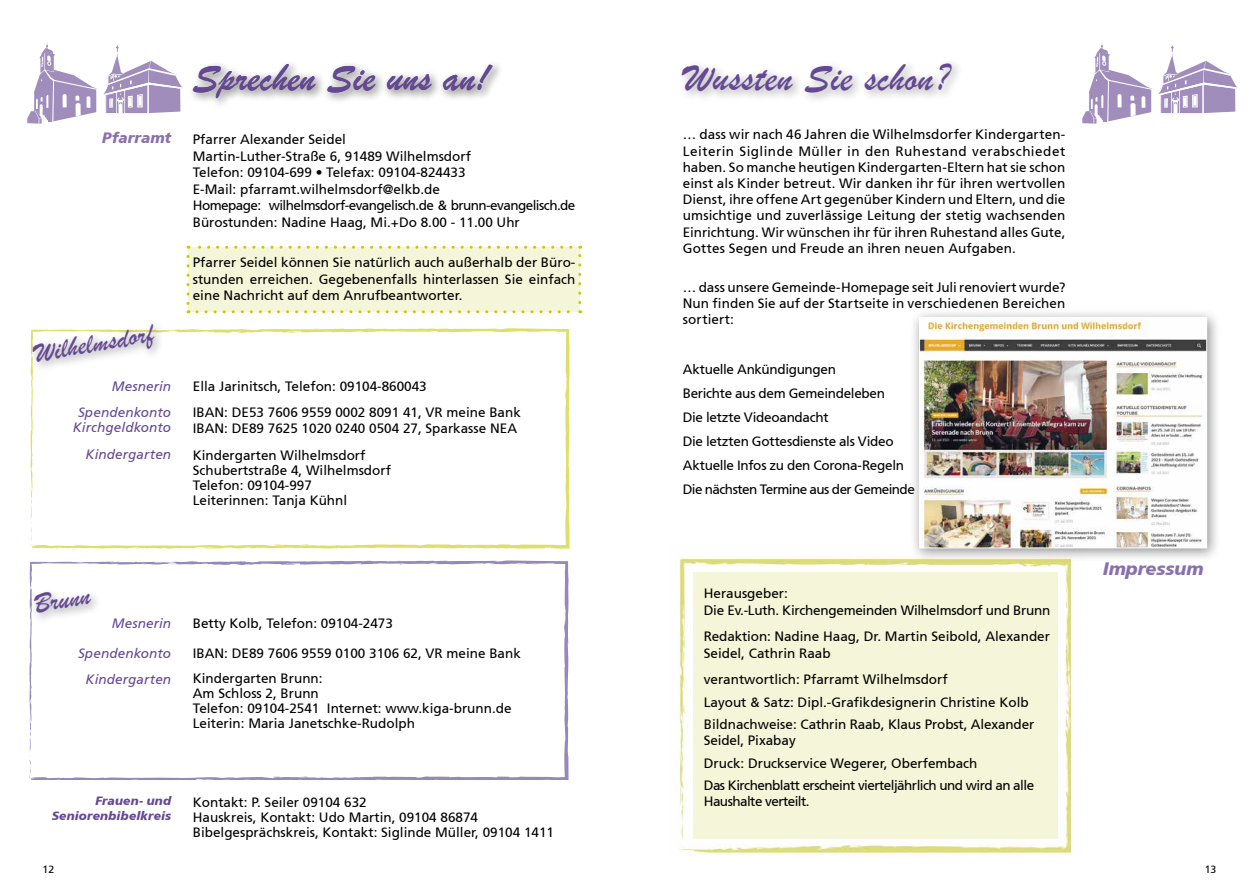
<style>
.page{position:relative;width:1259px;height:893px;background:#fff}
.page>*{position:absolute;margin:0;border:0;box-sizing:border-box;transform-origin:0 0}
.t1{font:40.5px "Brush Script";letter-spacing:.01em;color:#644894}
.t2{font:28.5px "Brush Script";color:#644894}
.t3{font:italic 900 18px "Frutiger";color:#8971ac}
.t4{font:italic 900 15px "Frutiger";letter-spacing:.005em;color:#8971ac}
.t5{font:13.5px/16.2px "Frutiger";color:#000}
.t6{font:13.5px/24px "Frutiger";letter-spacing:-.025em;color:#000}
.t7{font:13.5px/22.2px "Frutiger";letter-spacing:-.04em;color:#000}
.t8{font:italic 13.5px/15px "Frutiger";letter-spacing:.01em;color:#644894;text-align:center}
.t9{font:13.5px/16.5px "Frutiger";letter-spacing:-.02em;color:#000}
.t10{font:italic 900 12px/15px "Frutiger";letter-spacing:.015em;color:#644894;text-align:right}
.t11{font:10.5px "Frutiger";color:#000}
</style>
<div class="page">
<div style="left:188px;top:247px;width:392px;height:65px;background:#f5f5d9"></div>
<svg style="left:186px;top:256px;width:3px;height:57px"></svg>
<svg style="left:197px;top:310px;width:384px;height:3px"></svg>
<svg style="left:578px;top:246px;width:3px;height:57px"></svg>
<svg style="left:188px;top:246px;width:383px;height:3px"></svg>
<svg style="left:30px;top:561px;width:538px;height:218px"></svg>
<svg style="left:261px;top:561px;width:4px;height:4px"></svg>
<svg style="left:163px;top:562px;width:12px;height:3px"></svg>
<svg style="left:370px;top:561px;width:8px;height:4px"></svg>
<svg style="left:30px;top:652px;width:3px;height:12px"></svg>
<svg style="left:396px;top:561px;width:13px;height:4px"></svg>
<svg style="left:31px;top:328px;width:538px;height:220px"></svg>
<svg style="left:262px;top:329px;width:4px;height:4px"></svg>
<svg style="left:166px;top:330px;width:10px;height:3px"></svg>
<svg style="left:371px;top:329px;width:8px;height:4px"></svg>
<svg style="left:31px;top:420px;width:3px;height:12px"></svg>
<svg style="left:397px;top:329px;width:13px;height:4px"></svg>
<svg style="left:27px;top:42px;width:156px;height:82px"></svg>
<div style="left:188px;top:59px;width:316px;height:51px;background:#000;opacity:.2"></div>
<div style="left:27px;top:318px;width:139px;height:56px;background:#000;opacity:.2"></div>
<div style="left:28px;top:586px;width:75px;height:39px;background:#000;opacity:.2"></div>
<div style="left:676px;top:58px;width:287px;height:47px;background:#000;opacity:.2"></div>
<svg style="left:1082px;top:42px;width:156px;height:82px"></svg>
<img style="left:678px;top:555px;width:394px;height:300px">
<div style="left:692px;top:573px;width:365px;height:266px;background:#f5f5d9"></div>
<div style="left:910px;top:308px;width:310px;height:254px;background:#000;opacity:.45"></div>
<img style="left:921px;top:319px;width:284px;height:227px">
<div style="left:919px;top:317px;width:288px;height:231px;border:1px solid #fff"></div>
<p class="t4" style="left:102px;top:129px;width:70px">Pfarramt</p>
<h2 class="t2" style="left:31px;top:336px;width:122px;rotate:-10deg">Wilhelmsdorf</h2>
<p class="t8" style="left:112px;top:379px;width:61px">Mesnerin</p>
<p class="t8" style="left:73px;top:404px;width:100px">Spendenkonto<br>Kirchgeldkonto</p>
<p class="t8" style="left:86px;top:447px;width:87px">Kindergarten</p>
<h1 class="t1" style="left:193px;top:53px;width:298px">Sprechen Sie uns an!</h1>
<p class="t5" style="left:193px;top:132px;width:384px">Pfarrer Alexander Seidel<br>Martin-Luther-Straße 6, 91489 Wilhelmsdorf<br>Telefon: 09104-699 • Telefax: 09104-824433<br>E-Mail: pfarramt.wilhelmsdorf@elkb.de<br>Homepage: wilhelmsdorf-evangelisch.de &amp; brunn-evangelisch.de Bürostunden: Nadine Haag, Mi.+Do 8.00 - 11.00 Uhr</p>
<p class="t5" style="left:193px;top:255px;width:384px;text-align:justify">Pfarrer Seidel können Sie natürlich auch außerhalb der Büro&shy;stunden erreichen. Gegebenenfalls hinterlassen Sie einfach eine Nachricht auf dem Anrufbeantworter.</p>
<p class="t5" style="left:193px;top:374px;width:329px;line-height:25.5px">Ella Jarinitsch, Telefon: 09104-860043<br>IBAN: DE53 7606 9559 0002 8091 41, VR meine Bank</p>
<p class="t5" style="left:193px;top:415px;width:326px;line-height:27px">IBAN: DE89 7625 1020 0240 0504 27, Sparkasse NEA<br>Kindergarten Wilhelmsdorf</p>
<p class="t5" style="left:193px;top:463px;width:200px;line-height:15px">Schubertstraße 4, Wilhelmsdorf<br>Telefon: 09104-997<br>Leiterinnen: Tanja Kühnl</p>
<h2 class="t2" style="left:31px;top:587px;width:58px;rotate:-10deg">Brunn</h2>
<p class="t8" style="left:112px;top:616px;width:61px">Mesnerin</p>
<p class="t8" style="left:78px;top:640px;width:95px;line-height:26.1px">Spendenkonto<br>Kindergarten</p>
<p class="t5" style="left:193px;top:615px;width:202px">Betty Kolb, Telefon: 09104-2473</p>
<p class="t5" style="left:193px;top:640px;width:329px;line-height:25.5px">IBAN: DE89 7606 9559 0100 3106 62, VR meine Bank<br>Kindergarten Brunn:</p>
<p class="t5" style="left:193px;top:686px;width:320px;line-height:15px">Am Schloss 2, Brunn<br>Telefon: 09104-2541 Internet: www.kiga-brunn.de<br>Leiterin: Maria Janetschke-Rudolph</p>
<p class="t10" style="left:52px;top:793px;width:121px">Frauen- und<br>Seniorenbibelkreis</p>
<p class="t5" style="left:193px;top:795px;width:363px;line-height:15px">Kontakt: P. Seiler 09104 632<br>Hauskreis, Kontakt: Udo Martin, 09104 86874<br>Bibelgesprächskreis, Kontakt: Siglinde Müller, 09104 1411</p>
<h1 class="t1" style="left:683px;top:53px;width:267px">Wussten Sie schon?</h1>
<p class="t5" style="left:683px;top:127px;width:384px;text-align:justify">… dass wir nach 46 Jahren die Wilhelmsdorfer Kindergarten-Leiterin Siglinde Müller in den Ruhestand verabschiedet haben. So manche heutigen Kindergarten-Eltern hat sie schon einst als Kinder betreut. Wir danken ihr für ihren wertvollen Dienst, ihre offene Art gegenüber Kindern und Eltern, und die umsichtige und zuverlässige Leitung der stetig wachsenden Einrichtung. Wir wünschen ihr für ihren Ruhestand alles Gute, Gottes Segen und Freude an ihren neuen Aufgaben.</p>
<p class="t5" style="left:683px;top:279px;width:384px;text-align:justify">… dass unsere Gemeinde-Homepage seit Juli renoviert wurde?<br>Nun finden Sie auf der Startseite in verschiedenen Bereichen sortiert:</p>
<p class="t6" style="left:683px;top:357px;width:234px">Aktuelle Ankündigungen<br>Berichte aus dem Gemeindeleben<br>Die letzte Videoandacht<br>Die letzten Gottesdienste als Video<br>Aktuelle Infos zu den Corona-Regeln<br>Die nächsten Termine aus der Gemeinde</p>
<p class="t9" style="left:704px;top:585px;width:348px">Herausgeber:<br>Die Ev.-Luth. Kirchengemeinden Wilhelmsdorf und Brunn</p>
<p class="t5" style="left:704px;top:628px;width:348px">Redaktion: Nadine Haag, Dr. Martin Seibold, Alexander<br>Seidel, Cathrin Raab</p>
<p class="t5" style="left:704px;top:669px;width:332px;line-height:22.2px">verantwortlich: Pfarramt Wilhelmsdorf<br>Layout &amp; Satz: Dipl.-Grafikdesignerin Christine Kolb<br>Bildnachweise: Cathrin Raab, Klaus Probst, Alexander</p>
<p class="t7" style="left:704px;top:730px;width:332px">Seidel, Pixabay<br>Druck: Druckservice Wegerer, Oberfembach<br>Das Kirchenblatt erscheint vierteljährlich und wird an alle</p>
<p class="t7" style="left:704px;top:791px;width:107px">Haushalte verteilt.</p>
<h3 class="t3" style="left:1102px;top:558px;width:102px">Impressum</h3>
<p class="t11" style="left:43px;top:863px;width:13px">12</p>
<p class="t11" style="left:1204px;top:863px;width:13px">13</p>
</div>
